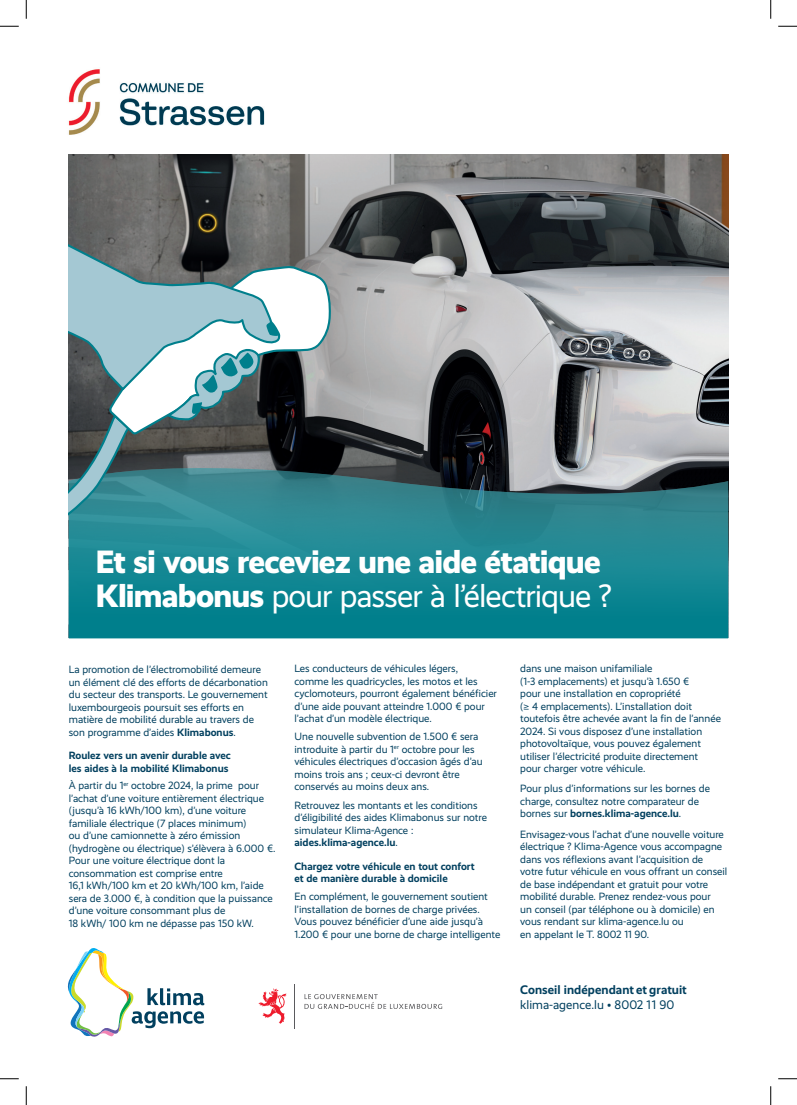
<style>
.page{position:relative;width:797px;height:1105px;background:#fff}
.page>*{position:absolute;margin:0;border:0;box-sizing:border-box;transform-origin:0 0}
.t1{font:800 32.5px/33.8px "Realist";letter-spacing:-.025em;color:#fff}
.t2{font:700 12.5px "Realist";letter-spacing:.005em;color:#02405f}
.t3{font:12.5px "Realist";color:#02405f}
.t4{font:10.62px/12.5px "Realist";color:#02405f}
.t5{font:700 10.62px/12.5px "Realist";color:#02405f}
.s1{font-weight:400}
.s2{font-weight:700}
</style>
<div class="page">
<hr style="left:294px;top:984px;width:1px;height:44px;background:#5a5a5d">
<svg style="left:258px;top:988px;width:28px;height:36px"></svg>
<svg style="left:304px;top:994px;width:138px;height:15px"></svg>
<svg style="left:67px;top:948px;width:137px;height:89px"></svg>
<img style="left:69px;top:155px;width:659px;height:312px">
<svg style="left:69px;top:467px;width:659px;height:171px;background:#1f818c"></svg>
<svg style="left:69px;top:413px;width:62px;height:150px;background:#3e7d84"></svg>
<svg style="left:110px;top:267px;width:221px;height:169px"></svg>
<svg style="left:69px;top:200px;width:212px;height:191px;background:#839498"></svg>
<svg style="left:166px;top:349px;width:95px;height:73px"></svg>
<svg style="left:266px;top:322px;width:13px;height:14px"></svg>
<img style="left:68px;top:69px;width:197px;height:66px">
<svg style="left:0;top:25px;width:19px;height:2px"></svg>
<svg style="left:778px;top:25px;width:19px;height:2px"></svg>
<svg style="left:0;top:1078px;width:19px;height:1px"></svg>
<svg style="left:778px;top:1078px;width:19px;height:1px"></svg>
<svg style="left:25px;top:0;width:2px;height:19px"></svg>
<svg style="left:25px;top:1086px;width:2px;height:19px"></svg>
<svg style="left:770px;top:0;width:1px;height:19px"></svg>
<svg style="left:770px;top:1086px;width:1px;height:19px"></svg>
<h1 class="t1" style="left:96px;top:545px;width:517px">Et si vous receviez une aide étatique<br>Klimabonus <span class="s1">pour passer à l’électrique ?</span></h1>
<p class="t4" style="left:69px;top:664px;width:200px">La promotion de l’électromobilité demeure un élément clé des efforts de décarbonation du secteur des transports. Le gouvernement luxembourgeois poursuit ses efforts en matière de mobilité durable au travers de son programme d’aides <span class="s2">Klimabonus</span>.</p>
<p class="t5" style="left:69px;top:749px;width:163px">Roulez vers un avenir durable avec les aides à la mobilité Klimabonus</p>
<p class="t4" style="left:69px;top:779px;width:208px">À partir du 1<sup>er</sup> octobre 2024, la prime pour l’achat d’une voiture entièrement électrique (jusqu’à 16 kWh/100 km), d’une voiture familiale électrique (7 places minimum)<br>ou d’une camionnette à zéro émission (hydrogène ou électrique) s’élèvera à 6.000 €.<br>Pour une voiture électrique dont la consommation est comprise entre<br>16,1 kWh/100 km et 20 kWh/100 km, l’aide sera de 3.000 €, à condition que la puissance d’une voiture consommant plus de<br>18 kWh/ 100 km ne dépasse pas 150 kW.</p>
<p class="t4" style="left:294px;top:662px;width:204px">Les conducteurs de véhicules légers,<br>comme les quadricycles, les motos et les cyclomoteurs, pourront également bénéficier d’une aide pouvant atteindre 1.000 € pour l’achat d’un modèle électrique.</p>
<p class="t4" style="left:294px;top:731px;width:190px">Une nouvelle subvention de 1.500 € sera introduite à partir du 1<sup>er</sup> octobre pour les véhicules électriques d’occasion âgés d’au moins trois ans ; ceux-ci devront être conservés au moins deux ans.</p>
<p class="t4" style="left:294px;top:799px;width:194px">Retrouvez les montants et les conditions d’éligibilité des aides Klimabonus sur notre simulateur Klima-Agence : <span class="s2">aides.klima-agence.lu</span>.</p>
<p class="t5" style="left:294px;top:860px;width:182px">Chargez votre véhicule en tout confort et de manière durable à domicile</p>
<p class="t4" style="left:294px;top:890px;width:207px">En complément, le gouvernement soutient l’installation de bornes de charge privées.<br>Vous pouvez bénéficier d’une aide jusqu’à 1.200 € pour une borne de charge intelligente</p>
<p class="t4" style="left:520px;top:662px;width:202px">dans une maison unifamiliale<br>(1-3 emplacements) et jusqu’à 1.650 €<br>pour une installation en copropriété<br>(≥ 4 emplacements). L’installation doit toutefois être achevée avant la fin de l’année 2024. Si vous disposez d’une installation photovoltaïque, vous pouvez également utiliser l’électricité produite directement pour charger votre véhicule.</p>
<p class="t4" style="left:520px;top:783px;width:191px">Pour plus d’informations sur les bornes de charge, consultez notre comparateur de bornes sur <span class="s2">bornes.klima-agence.lu</span>.</p>
<p class="t4" style="left:520px;top:828px;width:209px">Envisagez-vous l’achat d’une nouvelle voiture électrique ? Klima-Agence vous accompagne dans vos réflexions avant l’acquisition de votre futur véhicule en vous offrant un conseil de base indépendant et gratuit pour votre mobilité durable. Prenez rendez-vous pour<br>un conseil (par téléphone ou à domicile) en vous rendant sur klima-agence.lu ou<br>en appelant le T. 8002 11 90.</p>
<p class="t2" style="left:520px;top:982px;width:168px">Conseil indépendant et gratuit</p>
<p class="t3" style="left:520px;top:998px;width:156px">klima-agence.lu • 8002 11 90</p>
</div>
